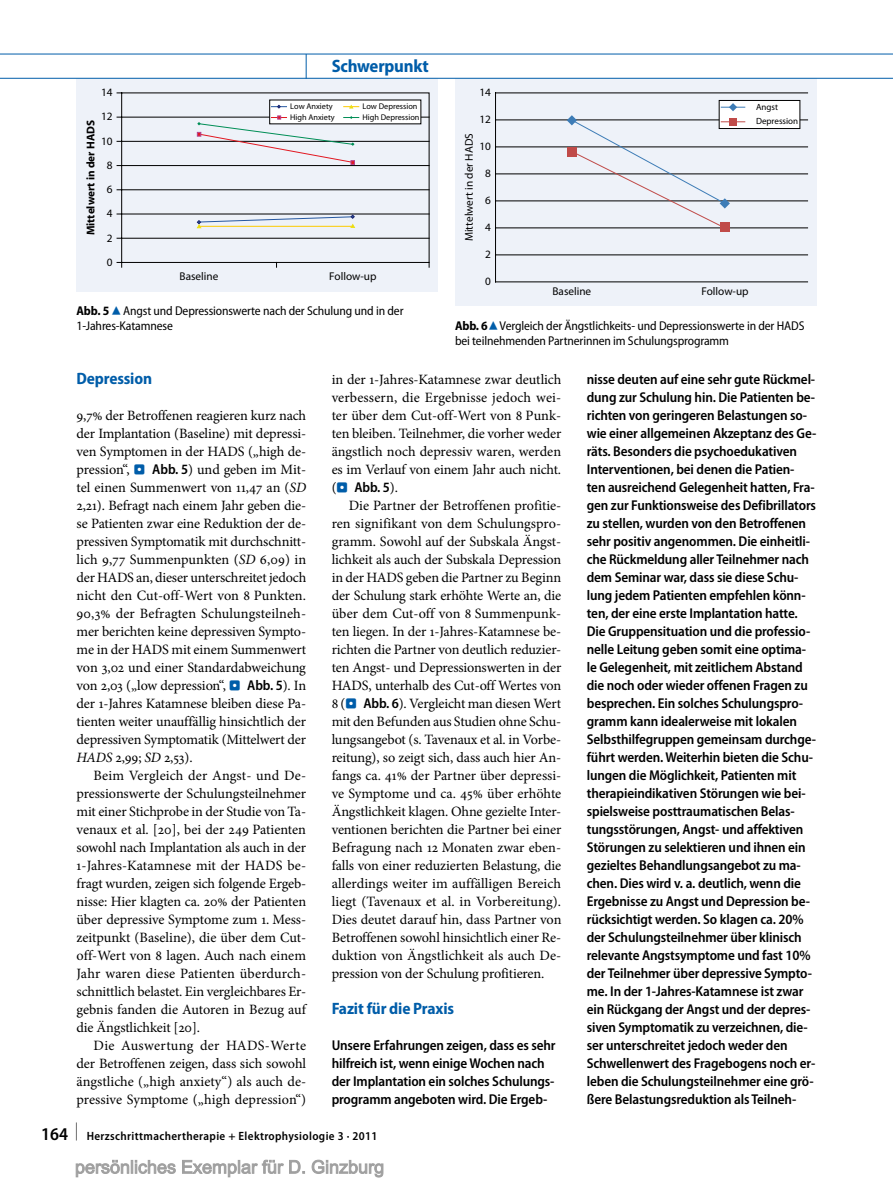
<style>
.page{position:relative;width:893px;height:1187px;background:#fff}
.page>*{position:absolute;margin:0;border:0;box-sizing:border-box;transform-origin:0 0}
.t1{font:700 semi-condensed 18px "Myriad Pro";letter-spacing:-.01em;color:#005da9}
.t2{font:700 semi-condensed 16.5px "Myriad Pro";letter-spacing:-.01em;color:#005da9}
.t3{font:14.25px/18px "Minion Pro";letter-spacing:-.01em;color:#000;text-align:justify}
.t4{font:600 semi-condensed 14.25px/18px "Myriad Pro";letter-spacing:-.01em;color:#000}
.t5{font:semi-condensed 12.75px/15px "Myriad Pro";letter-spacing:-.01em;color:#000}
.t6{font:600 semi-condensed 12px "Myriad Pro";letter-spacing:.03em;color:#000}
.t7{font:11.25px "Myriad Pro";color:#000}
.t8{font:11.25px/24.2px "Myriad";color:#000;text-align:center}
.t9{font:700 11.25px "Myriad";color:#000}
.t10{font:9px/14.5px "Myriad Pro";color:#000}
.t11{font:8.25px/10.8px "Myriad";color:#000}
.s1{font-weight:700}
.s2{font-family:"S Buttons";font-stretch:normal;font-size:14.25px;color:#005da9}
.s3{font-family:"S Buttons";font-size:13.5px;color:#005da9}
.s4{font-family:"Myriad Pro";font-weight:600;font-stretch:semi-condensed}
.s5{font-style:italic}
.s6{font-family:"Minion Pro";font-weight:400;font-stretch:normal}
.s7{font-family:"S Buttons";font-weight:400;font-stretch:normal;font-size:13.5px;color:#005da9}
.s8{font-size:18px}
</style>
<div class="page">
<div style="left:77px;top:78px;width:361px;height:213px;background:#eef2f9"></div>
<svg style="left:116px;top:92px;width:314px;height:171px"></svg>
<hr style="left:122px;top:117px;width:307px;height:1px;background:#000">
<hr style="left:122px;top:141px;width:307px;height:1px;background:#000">
<hr style="left:122px;top:165px;width:307px;height:1px;background:#000">
<hr style="left:122px;top:189px;width:307px;height:1px;background:#000">
<hr style="left:122px;top:214px;width:307px;height:1px;background:#000">
<hr style="left:122px;top:238px;width:307px;height:1px;background:#000">
<svg style="left:196px;top:214px;width:160px;height:15px"></svg>
<div style="left:269px;top:100px;width:152px;height:24px;background:#fff"></div>
<svg style="left:271px;top:104px;width:15px;height:5px"></svg>
<svg style="left:197px;top:115px;width:162px;height:50px"></svg>
<svg style="left:344px;top:104px;width:15px;height:5px"></svg>
<div style="left:455px;top:78px;width:361px;height:228px;background:#eef2f9"></div>
<hr style="left:495px;top:93px;width:1px;height:189px;background:#000">
<hr style="left:495px;top:92px;width:312px;height:1px;background:#000">
<hr style="left:495px;top:119px;width:312px;height:1px;background:#000">
<hr style="left:495px;top:146px;width:312px;height:1px;background:#000">
<hr style="left:495px;top:173px;width:312px;height:1px;background:#000">
<hr style="left:495px;top:200px;width:312px;height:1px;background:#000">
<hr style="left:495px;top:227px;width:312px;height:1px;background:#000">
<hr style="left:495px;top:254px;width:312px;height:1px;background:#000">
<hr style="left:495px;top:281px;width:312px;height:1px;background:#000">
<div style="left:720px;top:223px;width:10px;height:9px;background:#c04b49"></div>
<div style="left:719px;top:100px;width:81px;height:29px;background:#fff;border:1px solid #000"></div>
<svg style="left:567px;top:103px;width:178px;height:126px"></svg>
<hr style="left:0;top:54px;width:893px;height:1px;background:#005da9">
<hr style="left:0;top:78px;width:893px;height:1px;background:#005da9">
<svg style="left:306px;top:54px;width:1px;height:25px"></svg>
<svg style="left:75px;top:1159px;width:309px;height:18px"></svg>
<p class="t8" style="left:101px;top:81px;width:13px">14<br>12<br>10<br>8<br>6<br>4</p>
<p class="t9" style="left:85px;top:235px;width:117px;rotate:-90deg">Mittelwert in der HADS</p>
<p class="t8" style="left:107px;top:226px;width:7px;text-align:left">2<br>0</p>
<p class="t1" style="left:332px;top:56px;width:99px">Schwerpunkt</p>
<p class="t11" style="left:290px;top:101px;width:46px">Low Anxiety<br>High Anxiety</p>
<p class="t11" style="left:362px;top:101px;width:58px">Low Depression<br>High Depression</p>
<p class="t8" style="left:180px;top:265px;width:40px">Baseline</p>
<p class="t8" style="left:329px;top:265px;width:49px">Follow-up</p>
<p class="t5" style="left:77px;top:303px;width:328px"><span class="s1">Abb. 5</span><span class="s2">8</span>Angst und Depressionswerte nach der Schulung und in der<br>1-Jahres-Katamnese</p>
<p class="t7" style="left:479px;top:85px;width:13px">14</p>
<p class="t7" style="left:479px;top:112px;width:13px">12</p>
<p class="t7" style="left:479px;top:139px;width:13px">10</p>
<p class="t7" style="left:485px;top:166px;width:7px">8</p>
<p class="t7" style="left:485px;top:193px;width:7px">6</p>
<p class="t7" style="left:485px;top:220px;width:7px">4</p>
<p class="t7" style="left:462px;top:241px;width:109px;rotate:-90deg">Mittelwert in der HADS</p>
<p class="t7" style="left:485px;top:247px;width:7px">2</p>
<p class="t7" style="left:485px;top:274px;width:7px">0</p>
<p class="t10" style="left:756px;top:99px;width:44px">Angst<br>Depression</p>
<p class="t7" style="left:552px;top:284px;width:40px">Baseline</p>
<p class="t7" style="left:702px;top:284px;width:49px">Follow-up</p>
<p class="t5" style="left:455px;top:318px;width:351px"><span class="s1">Abb. 6</span><span class="s2">8</span>Vergleich der Ängstlichkeits- und Depressionswerte in der HADS bei teilnehmenden Partnerinnen im Schulungsprogramm</p>
<p class="t2" style="left:77px;top:369px;width:77px">Depression</p>
<p class="t3" style="left:77px;top:406px;width:231px">9,7% der Betroffenen reagieren kurz nach der Implantation (Baseline) mit depressi&shy;ven Symptomen in der HADS („high de&shy;pression“, <span class="s3">.</span> <span class="s4">Abb. 5</span>) und geben im Mit&shy;tel einen Summenwert von 11,47 an (<span class="s5">SD </span>2,21). Befragt nach einem Jahr geben die&shy;se Patienten zwar eine Reduktion der de&shy;pressiven Symptomatik mit durchschnitt&shy;lich 9,77 Summenpunkten (<span class="s5">SD</span> 6,09) in der HADS an, dieser unterschreitet jedoch nicht den Cut-off-Wert von 8 Punkten.<br>90,3% der Befragten Schulungsteilneh&shy;mer berichten keine depressiven Sympto&shy;me in der HADS mit einem Summenwert von 3,02 und einer Standardabweichung von 2,03 („low depression“, <span class="s3">.</span> <span class="s4">Abb. 5</span>). In der 1-Jahres Katamnese bleiben diese Pa&shy;tienten weiter unauffällig hinsichtlich der depressiven Symptomatik (Mittelwert der <span class="s5">HADS</span> 2,99; <span class="s5">SD</span> 2,53).</p>
<p class="t3" style="left:77px;top:766px;width:231px;text-indent:17px">Beim Vergleich der Angst- und De&shy;pressionswerte der Schulungsteilnehmer mit einer Stichprobe in der Studie von Ta&shy;venaux et al. [20], bei der 249 Patienten sowohl nach Implantation als auch in der 1-Jahres-Katamnese mit der HADS be&shy;fragt wurden, zeigen sich folgende Ergeb&shy;nisse: Hier klagten ca. 20% der Patienten über depressive Symptome zum 1. Mess&shy;zeitpunkt (Baseline), die über dem Cut&shy;off-Wert von 8 lagen. Auch nach einem Jahr waren diese Patienten überdurch&shy;schnittlich belastet. Ein vergleichbares Er&shy;gebnis fanden die Autoren in Bezug auf die Ängstlichkeit [20].</p>
<p class="t3" style="left:77px;top:1036px;width:231px;text-indent:17px">Die Auswertung der HADS-Werte der Betroffenen zeigen, dass sich sowohl ängstliche („high anxiety“) als auch de&shy;pressive Symptome („high depression“)</p>
<p class="t3" style="left:332px;top:370px;width:231px">in der 1-Jahres-Katamnese zwar deutlich verbessern, die Ergebnisse jedoch wei&shy;ter über dem Cut-off-Wert von 8 Punk&shy;ten bleiben. Teilnehmer, die vorher weder ängstlich noch depressiv waren, werden es im Verlauf von einem Jahr auch nicht.</p>
<p class="t4" style="left:332px;top:478px;width:68px"><span class="s6">(</span><span class="s7">.</span> Abb. 5<span class="s6">).</span></p>
<p class="t3" style="left:332px;top:496px;width:231px;text-indent:17px">Die Partner der Betroffenen profitie&shy;ren signifikant von dem Schulungspro&shy;gramm. Sowohl auf der Subskala Ängst&shy;lichkeit als auch der Subskala Depression in der HADS geben die Partner zu Beginn der Schulung stark erhöhte Werte an, die über dem Cut-off von 8 Summenpunk&shy;ten liegen. In der 1-Jahres-Katamnese be&shy;richten die Partner von deutlich reduzier&shy;ten Angst- und Depressionswerten in der HADS, unterhalb des Cut-off Wertes von 8 (<span class="s3">.</span> <span class="s4">Abb. 6</span>). Vergleicht man diesen Wert mit den Befunden aus Studien ohne Schu&shy;lungsangebot (s. Tavenaux et al. in Vorbe&shy;reitung), so zeigt sich, dass auch hier An&shy;fangs ca. 41% der Partner über depressi&shy;ve Symptome und ca. 45% über erhöhte Ängstlichkeit klagen. Ohne gezielte Inter&shy;ventionen berichten die Partner bei einer Befragung nach 12 Monaten zwar eben&shy;falls von einer reduzierten Belastung, die allerdings weiter im auffälligen Bereich liegt (Tavenaux et al. in Vorbereitung).<br>Dies deutet darauf hin, dass Partner von Betroffenen sowohl hinsichtlich einer Re&shy;duktion von Ängstlichkeit als auch De&shy;pression von der Schulung profitieren.</p>
<p class="t2" style="left:332px;top:999px;width:124px">Fazit für die Praxis</p>
<p class="t4" style="left:332px;top:1036px;width:225px">Unsere Erfahrungen zeigen, dass es sehr hilfreich ist, wenn einige Wochen nach der Implantation ein solches Schulungs&shy;programm angeboten wird. Die Ergeb-</p>
<p class="t6" style="left:41px;top:1129px;width:338px"><span class="s8">164 </span><sup>|</sup> Herzschrittmachertherapie + Elektrophysiologie 3 · 2011</p>
<p class="t4" style="left:587px;top:370px;width:231px">nisse deuten auf eine sehr gute Rückmel&shy;dung zur Schulung hin. Die Patienten be&shy;richten von geringeren Belastungen so&shy;wie einer allgemeinen Akzeptanz des Ge&shy;räts. Besonders die psychoedukativen Interventionen, bei denen die Patien&shy;ten ausreichend Gelegenheit hatten, Fra&shy;gen zur Funktionsweise des Defibrillators zu stellen, wurden von den Betroffenen sehr positiv angenommen. Die einheitli&shy;che Rückmeldung aller Teilnehmer nach dem Seminar war, dass sie diese Schu&shy;lung jedem Patienten empfehlen könn&shy;ten, der eine erste Implantation hatte.<br>Die Gruppensituation und die professio&shy;nelle Leitung geben somit eine optima&shy;le Gelegenheit, mit zeitlichem Abstand die noch oder wieder offenen Fragen zu besprechen. Ein solches Schulungspro&shy;gramm kann idealerweise mit lokalen Selbsthilfegruppen gemeinsam durchge&shy;führt werden. Weiterhin bieten die Schu&shy;lungen die Möglichkeit, Patienten mit therapieindikativen Störungen wie bei&shy;spielsweise posttraumatischen Belas&shy;tungsstörungen, Angst- und affektiven Störungen zu selektieren und ihnen ein gezieltes Behandlungsangebot zu ma&shy;chen. Dies wird v. a. deutlich, wenn die Ergebnisse zu Angst und Depression be&shy;rücksichtigt werden. So klagen ca. 20% der Schulungsteilnehmer über klinisch relevante Angstsymptome und fast 10% der Teilnehmer über depressive Sympto&shy;me. In der 1-Jahres-Katamnese ist zwar ein Rückgang der Angst und der depres&shy;siven Symptomatik zu verzeichnen, die&shy;ser unterschreitet jedoch weder den Schwellenwert des Fragebogens noch er&shy;leben die Schulungsteilnehmer eine grö&shy;ßere Belastungsreduktion als Teilneh-</p>
</div>
